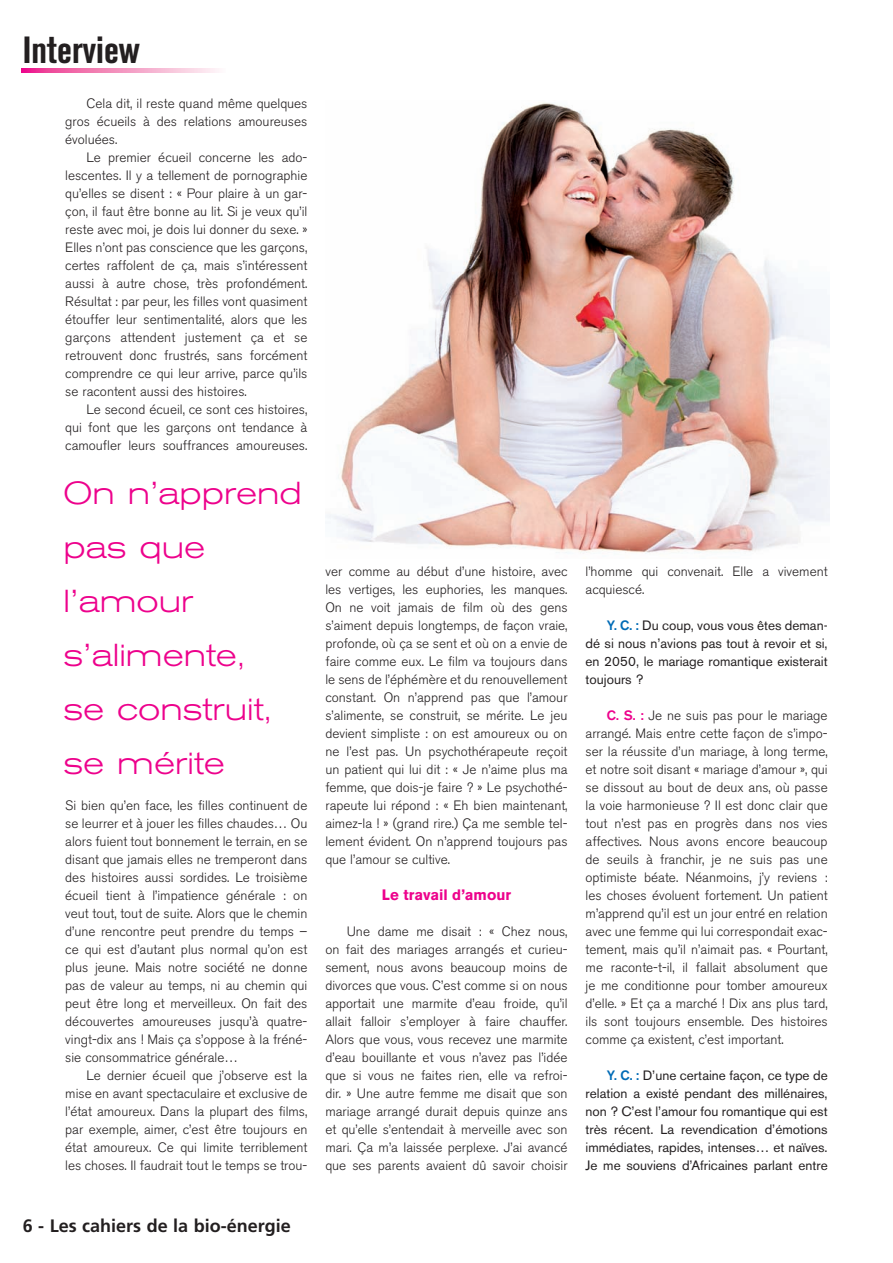
<style>
.page{position:relative;width:893px;height:1263px;background:#fff}
.page>*{position:absolute;margin:0;border:0;box-sizing:border-box;transform-origin:0 0}
.Bloc_haut_de_page{font:700 condensed 37.5px "Akzidenz Grotesk BE";color:#231f20}
.BLOC{font:300 expanded 31.5px/54px "Akzidenz Grotesk BE";color:#ed028c}
.t1{font:700 18px "Frutiger";color:#231f20}
.intertitre{font:700 15px "Akzidenz Grotesk BE";color:#ed028c}
.Texte_général{font:300 13.5px/18px "Akzidenz Grotesk BE";color:#231f20;text-align:justify}
.A_INTERVIEWER{font:13.5px/18px "Akzidenz Grotesk BE";color:#231f20;text-align:justify}
.s1{font-weight:500;color:#006bb6}
.s2{font-weight:500;color:#ed028c}
</style>
<div class="page">
<svg style="left:21px;top:68px;width:198px;height:4px"></svg>
<img style="left:326px;top:102px;width:503px;height:452px">
<p class="Bloc_haut_de_page" style="left:23px;top:28px;width:119px">Interview</p>
<p class="Texte_général" style="left:65px;top:95px;width:244px;text-indent:21px">Cela dit, il reste quand même quelques gros écueils à des relations amoureuses évoluées.</p>
<p class="Texte_général" style="left:65px;top:149px;width:244px;text-indent:21px">Le premier écueil concerne les ado&shy;lescentes. Il y a tellement de pornographie qu’elles se disent : « Pour plaire à un gar&shy;çon, il faut être bonne au lit. Si je veux qu’il reste avec moi, je dois lui donner du sexe. » Elles n’ont pas conscience que les garçons, certes raffolent de ça, mais s’intéressent aussi à autre chose, très profondément.<br>Résultat : par peur, les filles vont quasiment étouffer leur sentimentalité, alors que les garçons attendent justement ça et se retrouvent donc frustrés, sans forcément comprendre ce qui leur arrive, parce qu’ils se racontent aussi des histoires.</p>
<p class="Texte_général" style="left:65px;top:401px;width:244px;text-indent:21px">Le second écueil, ce sont ces histoires, qui font que les garçons ont tendance à camoufler leurs souffrances amoureuses.</p>
<p class="BLOC" style="left:64px;top:467px;width:240px">On n’apprend pas que l’amour s’alimente,<br>se construit, se mérite</p>
<p class="Texte_général" style="left:65px;top:797px;width:244px">Si bien qu’en face, les filles continuent de se leurrer et à jouer les filles chaudes… Ou alors fuient tout bonnement le terrain, en se disant que jamais elles ne tremperont dans des histoires aussi sordides. Le troisième écueil tient à l’impatience générale : on veut tout, tout de suite. Alors que le chemin d’une rencontre peut prendre du temps – ce qui est d’autant plus normal qu’on est plus jeune. Mais notre société ne donne pas de valeur au temps, ni au chemin qui peut être long et merveilleux. On fait des découvertes amoureuses jusqu’à quatre&shy;vingt-dix ans ! Mais ça s’oppose à la fréné&shy;sie consommatrice générale…</p>
<p class="Texte_général" style="left:65px;top:1067px;width:244px;text-indent:21px">Le dernier écueil que j’observe est la mise en avant spectaculaire et exclusive de l’état amoureux. Dans la plupart des films, par exemple, aimer, c’est être toujours en état amoureux. Ce qui limite terriblement les choses. Il faudrait tout le temps se trou-</p>
<p class="t1" style="left:23px;top:1215px;width:270px">6 - Les cahiers de la bio-énergie</p>
<p class="Texte_général" style="left:325px;top:563px;width:244px">ver comme au début d’une histoire, avec les vertiges, les euphories, les manques.<br>On ne voit jamais de film où des gens s’aiment depuis longtemps, de façon vraie, profonde, où ça se sent et où on a envie de faire comme eux. Le film va toujours dans le sens de l’éphémère et du renouvellement constant. On n’apprend pas que l’amour s’alimente, se construit, se mérite. Le jeu devient simpliste : on est amoureux ou on ne l’est pas. Un psychothérapeute reçoit un patient qui lui dit : « Je n’aime plus ma femme, que dois-je faire ? » Le psychothé&shy;rapeute lui répond : « Eh bien maintenant, aimez-la ! » (grand rire.) Ça me semble tel&shy;lement évident. On n’apprend toujours pas que l’amour se cultive.</p>
<p class="intertitre" style="left:382px;top:886px;width:131px">Le travail d’amour</p>
<p class="Texte_général" style="left:325px;top:923px;width:244px;text-indent:21px">Une dame me disait : « Chez nous, on fait des mariages arrangés et curieu&shy;sement, nous avons beaucoup moins de divorces que vous. C’est comme si on nous apportait une marmite d’eau froide, qu’il allait falloir s’employer à faire chauffer.<br>Alors que vous, vous recevez une marmite d’eau bouillante et vous n’avez pas l’idée que si vous ne faites rien, elle va refroi&shy;dir. » Une autre femme me disait que son mariage arrangé durait depuis quinze ans et qu’elle s’entendait à merveille avec son mari. Ça m’a laissée perplexe. J’ai avancé que ses parents avaient dû savoir choisir</p>
<p class="Texte_général" style="left:586px;top:563px;width:244px">l’homme qui convenait. Elle a vivement acquiescé.</p>
<p class="A_INTERVIEWER" style="left:586px;top:616px;width:244px;text-indent:21px"><span class="s1">Y. C. :</span> Du coup, vous vous êtes deman&shy;dé si nous n’avions pas tout à revoir et si, en 2050, le mariage romantique existerait toujours ?</p>
<p class="Texte_général" style="left:586px;top:707px;width:244px;text-indent:21px"><span class="s2">C. S. :</span> Je ne suis pas pour le mariage arrangé. Mais entre cette façon de s’impo&shy;ser la réussite d’un mariage, à long terme, et notre soit disant « mariage d’amour », qui se dissout au bout de deux ans, où passe la voie harmonieuse ? Il est donc clair que tout n’est pas en progrès dans nos vies affectives. Nous avons encore beaucoup de seuils à franchir, je ne suis pas une optimiste béate. Néanmoins, j’y reviens : les choses évoluent fortement. Un patient m’apprend qu’il est un jour entré en relation avec une femme qui lui correspondait exac&shy;tement, mais qu’il n’aimait pas. « Pourtant, me raconte-t-il, il fallait absolument que je me conditionne pour tomber amoureux d’elle. » Et ça a marché ! Dix ans plus tard, ils sont toujours ensemble. Des histoires comme ça existent, c’est important.</p>
<p class="A_INTERVIEWER" style="left:586px;top:1066px;width:244px;text-indent:21px"><span class="s1">Y. C. :</span> D’une certaine façon, ce type de relation a existé pendant des millénaires, non ? C’est l’amour fou romantique qui est très récent. La revendication d’émotions immédiates, rapides, intenses… et naïves.<br>Je me souviens d’Africaines parlant entre</p>
</div>
